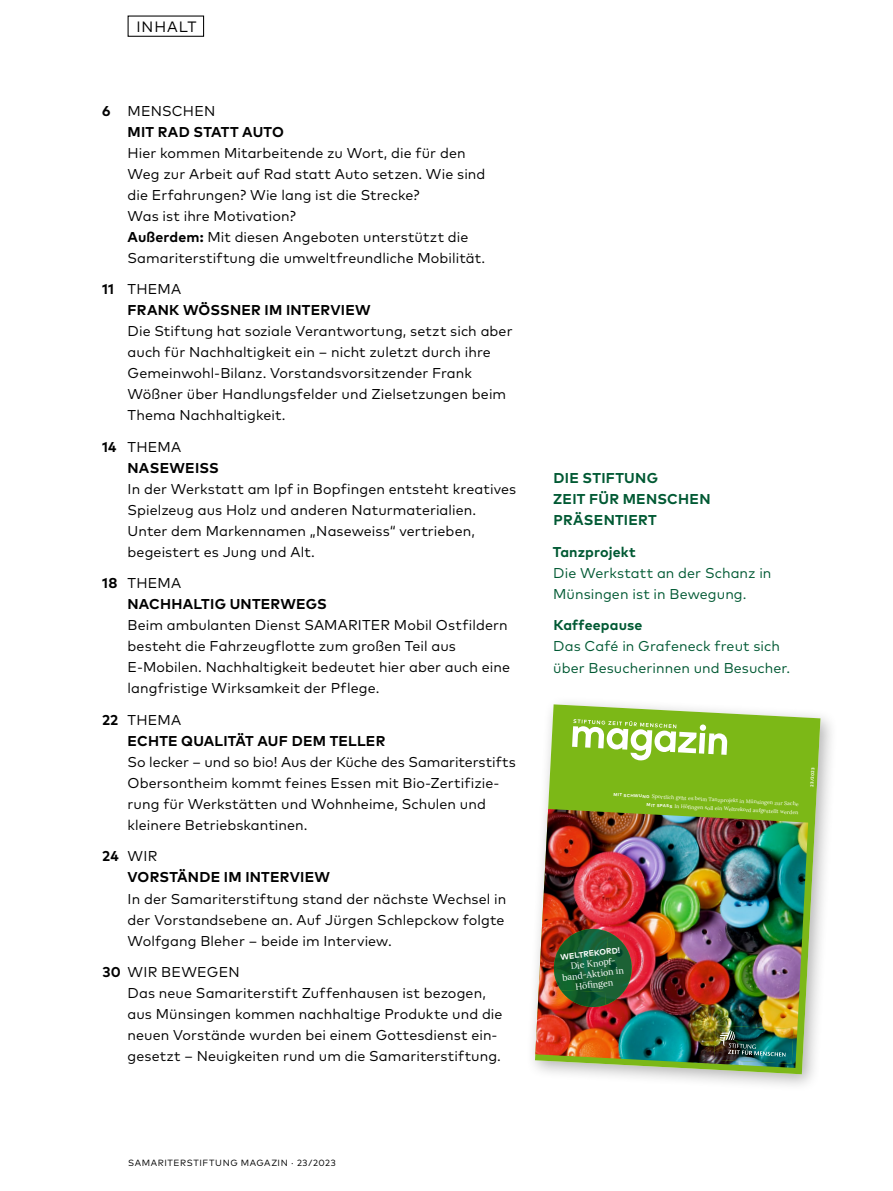
<style>
.page{position:relative;width:893px;height:1191px;background:#fff}
.page>*{position:absolute;margin:0;border:0;box-sizing:border-box;transform-origin:0 0}
.t1{font:15px "Mark OT";letter-spacing:.065em;color:#000}
.t2{font:14.25px/21px "Mark OT";letter-spacing:.005em;color:#000}
.t3{font:700 14.25px/21px "Mark OT";letter-spacing:.015em;color:#000}
.t4{font:14.25px/21px "Mark OT";letter-spacing:.005em;color:#005933}
.t5{font:700 14.25px/21px "Mark OT";letter-spacing:.015em;color:#005933}
.t6{font:9px "Mark OT";letter-spacing:.065em;color:#000}
.t7{font:9px/10.5px "Lora";color:#fff;text-align:center}
.t8{font:700 7.95px "Mark OT";color:#fff}
.t9{font:5.25px/8.6px "Lora";color:#fff;text-align:right}
.t10{font:700 4.35px "Mark OT";color:#fff}
.s1{font-weight:400}
.s2{font-weight:700}
.s3{font-family:"Mark OT";font-weight:700;font-size:4.35px}
</style>
<div class="page">
<div style="left:525px;top:695px;width:314px;height:397px;background:#000;opacity:.3"></div>
<svg style="left:535px;top:704px;width:285px;height:370px;fill:#7cb817"></svg>
<img style="left:535px;top:809px;width:273px;height:259px">
<svg style="left:571px;top:717px;width:157px;height:48px"></svg>
<img style="left:714px;top:1025px;width:79px;height:38px">
<img style="left:719px;top:1029px;width:67px;height:27px">
<img style="left:552px;top:929px;width:56px;height:63px">
<img style="left:605px;top:932px;width:29px;height:73px">
<img style="left:561px;top:990px;width:45px;height:17px">
<div style="left:128px;top:16px;width:76px;height:21px;border:1px solid #000"></div>
<p class="t1" style="left:136px;top:17px;width:62px">INHALT</p>
<p class="t3" style="left:128px;top:100px;width:158px;text-indent:-25px">6 <span class="s1">MENSCHEN<br></span>MIT RAD STATT AUTO</p>
<p class="t2" style="left:128px;top:142px;width:359px">Hier kommen Mitarbeitende zu Wort, die für den Weg zur Arbeit auf Rad statt Auto setzen. Wie sind die Erfahrungen? Wie lang ist die Strecke?<br>Was ist ihre Motivation?<br><span class="s2">Außerdem:</span> Mit diesen Angeboten unterstützt die Samariterstiftung die umweltfreundliche Mobilität.</p>
<p class="t3" style="left:128px;top:278px;width:245px;text-indent:-25px">11 <span class="s1">THEMA<br></span>FRANK WÖSSNER IM INTERVIEW</p>
<p class="t2" style="left:128px;top:320px;width:386px">Die Stiftung hat soziale Verantwortung, setzt sich aber auch für Nachhaltigkeit ein – nicht zuletzt durch ihre Gemeinwohl-Bilanz. Vorstandsvorsitzender Frank Wößner über Handlungsfelder und Zielsetzungen beim Thema Nachhaltigkeit.</p>
<p class="t3" style="left:128px;top:436px;width:93px;text-indent:-25px">14 <span class="s1">THEMA<br></span>NASEWEISS</p>
<p class="t2" style="left:128px;top:478px;width:390px">In der Werkstatt am Ipf in Bopfingen entsteht kreatives Spielzeug aus Holz und anderen Naturmaterialien.<br>Unter dem Markennamen „Naseweiss“ vertrieben, begeistert es Jung und Alt.</p>
<p class="t3" style="left:128px;top:572px;width:201px;text-indent:-25px">18 <span class="s1">THEMA<br></span>NACHHALTIG UNTERWEGS</p>
<p class="t2" style="left:128px;top:614px;width:384px">Beim ambulanten Dienst SAMARITER Mobil Ostfildern besteht die Fahrzeugflotte zum großen Teil aus E-Mobilen. Nachhaltigkeit bedeutet hier aber auch eine langfristige Wirksamkeit der Pflege.</p>
<p class="t3" style="left:128px;top:709px;width:259px;text-indent:-25px">22 <span class="s1">THEMA<br></span>ECHTE QUALITÄT AUF DEM TELLER</p>
<p class="t2" style="left:128px;top:751px;width:390px">So lecker – und so bio! Aus der Küche des Samariterstifts Obersontheim kommt feines Essen mit Bio-Zertifizie&shy;rung für Werkstätten und Wohnheime, Schulen und kleinere Betriebskantinen.</p>
<p class="t3" style="left:128px;top:845px;width:204px;text-indent:-25px">24 <span class="s1">WIR<br></span>VORSTÄNDE IM INTERVIEW</p>
<p class="t2" style="left:128px;top:887px;width:380px">In der Samariterstiftung stand der nächste Wechsel in der Vorstandsebene an. Auf Jürgen Schlepckow folgte<br>Wolfgang Bleher – beide im Interview.</p>
<p class="t2" style="left:128px;top:961px;width:377px;text-indent:-25px"><span class="s2">30</span> WIR BEWEGEN<br>Das neue Samariterstift Zuffenhausen ist bezogen, aus Münsingen kommen nachhaltige Produkte und die neuen Vorstände wurden bei einem Gottesdienst ein&shy;gesetzt – Neuigkeiten rund um die Samariterstiftung.</p>
<p class="t5" style="left:553px;top:467px;width:159px">DIE STIFTUNG<br>ZEIT FÜR MENSCHEN<br>PRÄSENTIERT</p>
<p class="t5" style="left:553px;top:541px;width:85px">Tanzprojekt</p>
<p class="t4" style="left:553px;top:562px;width:220px">Die Werkstatt an der Schanz in<br>Münsingen ist in Bewegung.</p>
<p class="t5" style="left:553px;top:614px;width:90px">Kaffeepause</p>
<p class="t4" style="left:553px;top:636px;width:239px">Das Café in Grafeneck freut sich über Besucherinnen und Besucher.</p>
<p class="t9" style="left:614px;top:789px;width:187px;rotate:3deg"><span class="s3">MIT SCHWUNG</span> Sportlich geht es beim Tanzprojekt in Münsingen zur Sache<br><span class="s3">MIT SPASS</span> In Höfi ngen soll ein Weltrekord aufgestellt werden</p>
<p class="t10" style="left:809px;top:786px;width:21px;rotate:-87deg">23/2023</p>
<p class="t8" style="left:560px;top:952px;width:62px;rotate:-7deg">WELTREKORD!</p>
<p class="t7" style="left:560px;top:961px;width:63px;rotate:-7deg">Die Knopf - band-Aktion in<br>Höfi ngen</p>
<p class="t6" style="left:128px;top:1157px;width:209px">SAMARITERSTIFTUNG MAGAZIN · 23/2023</p>
</div>
